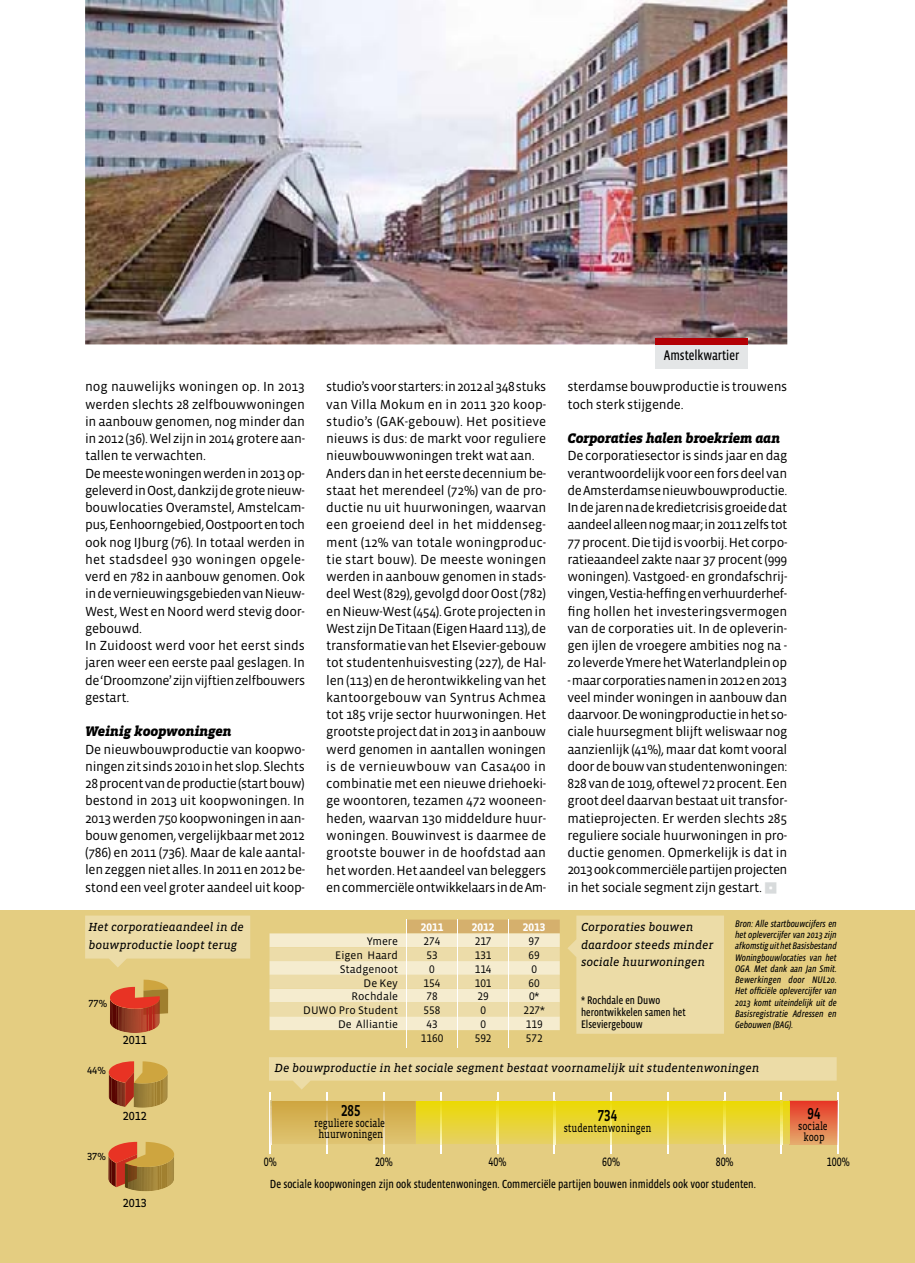
<style>
.page{position:relative;width:915px;height:1263px;background:#fff}
.page>*{position:absolute;margin:0;border:0;box-sizing:border-box;transform-origin:0 0}
.t1{font:500 16.2px "Vista Slab OT";color:#000;scale:.8 1}
.t2{font:italic 900 14.25px "Vista Slab OT";letter-spacing:-.025em;color:#000}
.t3{font:14.25px "Vista Sans Nar OT";letter-spacing:-.005em;color:#000}
.t4{font:13.5px/17.2px "Vista Sans OT";letter-spacing:-.02em;color:#000}
.t5{font:12.45px "Vista Slab OT";color:#000;scale:.8 1}
.t6{font:italic 12px/17.2px "Vista Slab OT";letter-spacing:-.005em;color:#000}
.t7{font:12px "Vista Sans Nar OT";color:#000}
.t8{font:12px "Vista Slab OT";color:#000}
.t9{font:11.7px/11.2px "Vista Slab OT";color:#000;text-align:center;scale:.8 1}
.t10{font:11.25px "Vista Sans OT";color:#000}
.t11{font:11.25px/12px "Vista Sans Nar OT";color:#000}
.t12{font:700 11.25px "Vista Slab OT";color:#fff}
.t13{font:10.5px "Vista Slab OT";color:#000}
.t14{font:italic 9.75px/11.2px "Vista Sans Nar OT";letter-spacing:.005em;color:#000;text-align:justify}
.s1{font-family:"Button Bonus Square Negative";font-size:14.1px;color:#d8dbdc}
</style>
<div class="page">
<div style="left:0;top:910px;width:914px;height:353px;background:#e4cd81"></div>
<hr style="left:383px;top:1092px;width:1px;height:61px;background:#fff">
<hr style="left:496px;top:1092px;width:2px;height:61px;background:#fff">
<hr style="left:610px;top:1092px;width:1px;height:61px;background:#fff">
<hr style="left:723px;top:1092px;width:2px;height:61px;background:#fff">
<hr style="left:837px;top:1092px;width:1px;height:61px;background:#fff">
<hr style="left:326px;top:1092px;width:2px;height:61px;background:#fff">
<hr style="left:440px;top:1092px;width:1px;height:61px;background:#fff">
<hr style="left:553px;top:1092px;width:2px;height:61px;background:#fff">
<hr style="left:667px;top:1092px;width:1px;height:61px;background:#fff">
<hr style="left:780px;top:1092px;width:1px;height:61px;background:#fff">
<hr style="left:269px;top:1092px;width:2px;height:61px;background:#fff">
<img style="left:271px;top:1101px;width:567px;height:43px">
<svg style="left:415px;top:1101px;width:374px;height:1px"></svg>
<img style="left:496px;top:1101px;width:2px;height:43px">
<img style="left:610px;top:1101px;width:1px;height:43px">
<img style="left:723px;top:1101px;width:2px;height:43px">
<img style="left:440px;top:1101px;width:1px;height:43px">
<img style="left:553px;top:1101px;width:2px;height:43px">
<img style="left:667px;top:1101px;width:1px;height:43px">
<img style="left:780px;top:1101px;width:1px;height:43px">
<hr style="left:271px;top:1101px;width:144px;height:1px;background:#cea540">
<svg style="left:270px;top:1101px;width:1px;height:43px"></svg>
<img style="left:383px;top:1102px;width:1px;height:42px">
<img style="left:326px;top:1102px;width:2px;height:42px">
<svg style="left:110px;top:980px;width:58px;height:53px"></svg>
<svg style="left:109px;top:1061px;width:59px;height:47px"></svg>
<svg style="left:108px;top:1142px;width:67px;height:49px;background:#b97a3c"></svg>
<img style="left:85px;top:0;width:702px;height:344px">
<svg style="left:269px;top:919px;width:290px;height:129px"></svg>
<svg style="left:85px;top:915px;width:165px;height:52px"></svg>
<svg style="left:269px;top:1057px;width:567px;height:32px"></svg>
<div style="left:568px;top:915px;width:155px;height:119px;background:#ecdca7"></div>
<div style="left:655px;top:344px;width:92px;height:24px;background:#e4e6e7"></div>
<div style="left:655px;top:338px;width:92px;height:6px;background:#b30005"></div>
<p class="t4" style="left:85px;top:378px;width:221px">nog nauwelijks woningen op. In 2013 werden slechts 28 zelfbouwwoningen in aanbouw genomen, nog minder dan in 2012 (36). Wel zijn in 2014 grotere aan&shy;tallen te verwachten.<br>De meeste woningen werden in 2013 op&shy;geleverd in Oost, dankzij de grote nieuw&shy;bouwlocaties Overamstel, Amstelcam&shy;pus, Eenhoorngebied, Oostpoort en toch ook nog IJburg (76). In totaal werden in het stadsdeel 930 woningen opgele&shy;verd en 782 in aanbouw genomen. Ook in de vernieuwingsgebieden van Nieuw-West, West en Noord werd stevig door&shy;gebouwd.<br>In Zuidoost werd voor het eerst sinds jaren weer een eerste paal geslagen. In de ‘Droomzone’ zijn vijftien zelfbouwers gestart.</p>
<p class="t2" style="left:85px;top:724px;width:148px">Weinig koopwoningen</p>
<p class="t4" style="left:85px;top:741px;width:221px;text-align:justify">De nieuwbouwproductie van koopwo&shy;ningen zit sinds 2010 in het slop. Slechts 28 procent van de productie (start bouw) bestond in 2013 uit koopwoningen. In 2013 werden 750 koopwoningen in aan&shy;bouw genomen, vergelijkbaar met 2012 (786) en 2011 (736). Maar de kale aantal&shy;len zeggen niet alles. In 2011 en 2012 be&shy;stond een veel groter aandeel uit koop-</p>
<p class="t3" style="left:663px;top:348px;width:77px">Amstelkwartier</p>
<p class="t4" style="left:326px;top:378px;width:221px">studio’s voor starters: in 2012 al 348 stuks van Villa Mokum en in 2011 320 koop&shy;studio’s (GAK-gebouw). Het positieve nieuws is dus: de markt voor reguliere nieuwbouwwoningen trekt wat aan.<br>Anders dan in het eerste decennium be&shy;staat het merendeel (72%) van de pro&shy;ductie nu uit huurwoningen, waarvan een groeiend deel in het middenseg&shy;ment (12% van totale woningproduc&shy;tie start bouw). De meeste woningen werden in aanbouw genomen in stads&shy;deel West (829), gevolgd door Oost (782) en Nieuw-West (454). Grote projecten in West zijn De Titaan (Eigen Haard 113), de transformatie van het Elsevier-gebouw tot studentenhuisvesting (227), de Hal&shy;len (113) en de herontwikkeling van het kantoorgebouw van Syntrus Achmea tot 185 vrije sector huurwoningen. Het grootste project dat in 2013 in aanbouw werd genomen in aantallen woningen is de vernieuwbouw van Casa400 in combinatie met een nieuwe driehoeki&shy;ge woontoren, tezamen 472 wooneen&shy;heden, waarvan 130 middeldure huur&shy;woningen. Bouwinvest is daarmee de grootste bouwer in de hoofdstad aan het worden. Het aandeel van beleggers en commerciële ontwikkelaars in de Am-</p>
<p class="t4" style="left:567px;top:378px;width:221px">sterdamse bouwproductie is trouwens toch sterk stijgende.</p>
<p class="t2" style="left:567px;top:431px;width:214px">Corporaties halen broekriem aan</p>
<p class="t4" style="left:567px;top:447px;width:221px;text-align:justify">De corporatiesector is sinds jaar en dag verantwoordelijk voor een fors deel van de Amsterdamse nieuwbouwproductie.<br>In de jaren na de kredietcrisis groeide dat aandeel alleen nog maar; in 2011 zelfs tot 77 procent. Die tijd is voorbij. Het corpo&shy;ratieaandeel zakte naar 37 procent (999 woningen). Vastgoed- en grondafschrij&shy;vingen, Vestia-heffing en verhuurderhef&shy;fing hollen het investeringsvermogen van de corporaties uit. In de opleverin&shy;gen ijlen de vroegere ambities nog na - zo leverde Ymere het Waterlandplein op</p>
<p class="t4" style="left:567px;top:672px;width:221px;text-align:justify">- maar corporaties namen in 2012 en 2013 veel minder woningen in aanbouw dan daarvoor. De woningproductie in het so&shy;ciale huursegment blijft weliswaar nog aanzienlijk (41%), maar dat komt vooral door de bouw van studentenwoningen:<br>828 van de 1019, oftewel 72 procent. Een groot deel daarvan bestaat uit transfor&shy;matieprojecten. Er werden slechts 285 reguliere sociale huurwoningen in pro&shy;ductie genomen. Opmerkelijk is dat in 2013 ook commerciële partijen projecten in het sociale segment zijn gestart. <span class="s1">z</span></p>
<p class="t14" style="left:735px;top:918px;width:103px">Bron: Alle startbouwcijfers en het oplevercijfer van 2013 zijn afkomstig uit het Basisbestand Woningbouwlocaties van het OGA. Met dank aan Jan Smit.<br>Bewerkingen door NUL20.<br>Het officiële oplevercijfer van 2013 komt uiteindelijk uit de Basisregistratie Adressen en Gebouwen (BAG).</p>
<p class="t6" style="left:88px;top:919px;width:157px">Het corporatieaandeel in de bouwproductie loopt terug</p>
<p class="t6" style="left:581px;top:919px;width:134px">Corporaties bouwen daardoor steeds minder sociale huurwoningen</p>
<p class="t11" style="left:581px;top:994px;width:106px">* Rochdale en Duwo herontwikkelen samen het<br>Elseviergebouw</p>
<p class="t6" style="left:274px;top:1060px;width:486px">De bouwproductie in het sociale segment bestaat voornamelijk uit studentenwoningen</p>
<p class="t12" style="left:420px;top:922px;width:24px">2011</p>
<p class="t12" style="left:471px;top:922px;width:24px">2012</p>
<p class="t12" style="left:523px;top:922px;width:24px">2013</p>
<p class="t10" style="left:366px;top:935px;width:33px">Ymere</p>
<p class="t10" style="left:423px;top:935px;width:18px">274</p>
<p class="t10" style="left:474px;top:935px;width:18px">217</p>
<p class="t10" style="left:528px;top:935px;width:13px">97</p>
<p class="t10" style="left:335px;top:949px;width:64px">Eigen Haard</p>
<p class="t10" style="left:426px;top:949px;width:13px">53</p>
<p class="t10" style="left:474px;top:949px;width:18px">131</p>
<p class="t10" style="left:528px;top:949px;width:13px">69</p>
<p class="t10" style="left:340px;top:963px;width:60px">Stadgenoot</p>
<p class="t10" style="left:429px;top:963px;width:7px">0</p>
<p class="t10" style="left:474px;top:963px;width:18px">114</p>
<p class="t10" style="left:531px;top:963px;width:7px">0</p>
<p class="t10" style="left:363px;top:977px;width:36px">De Key</p>
<p class="t10" style="left:423px;top:977px;width:18px">154</p>
<p class="t10" style="left:474px;top:977px;width:18px">101</p>
<p class="t10" style="left:528px;top:977px;width:13px">60</p>
<p class="t10" style="left:351px;top:991px;width:48px">Rochdale</p>
<p class="t10" style="left:426px;top:991px;width:13px">78</p>
<p class="t10" style="left:477px;top:991px;width:13px">29</p>
<p class="t10" style="left:529px;top:991px;width:12px">0*</p>
<p class="t10" style="left:303px;top:1005px;width:96px">DUWO Pro Student</p>
<p class="t10" style="left:423px;top:1005px;width:18px">558</p>
<p class="t10" style="left:480px;top:1005px;width:7px">0</p>
<p class="t10" style="left:523px;top:1005px;width:23px">227*</p>
<p class="t10" style="left:338px;top:1018px;width:61px">De Alliantie</p>
<p class="t10" style="left:426px;top:1018px;width:13px">43</p>
<p class="t10" style="left:480px;top:1018px;width:7px">0</p>
<p class="t10" style="left:525px;top:1018px;width:18px">119</p>
<p class="t10" style="left:420px;top:1032px;width:24px">1160</p>
<p class="t10" style="left:474px;top:1032px;width:18px">592</p>
<p class="t10" style="left:525px;top:1032px;width:18px">572</p>
<p class="t13" style="left:88px;top:998px;width:20px">77%</p>
<p class="t8" style="left:123px;top:1034px;width:25px">2011</p>
<p class="t13" style="left:87px;top:1065px;width:20px">44%</p>
<p class="t13" style="left:87px;top:1151px;width:20px">37%</p>
<p class="t8" style="left:123px;top:1110px;width:25px">2012</p>
<p class="t8" style="left:123px;top:1196px;width:25px">2013</p>
<p class="t1" style="left:341px;top:1102px;width:26px">285</p>
<p class="t9" style="left:314px;top:1118px;width:90px">reguliere sociale huurwoningen</p>
<p class="t1" style="left:597px;top:1107px;width:26px">734</p>
<p class="t9" style="left:563px;top:1123px;width:111px">studentenwoningen</p>
<p class="t1" style="left:807px;top:1105px;width:18px">94</p>
<p class="t9" style="left:797px;top:1120px;width:39px">sociale koop</p>
<p class="t5" style="left:264px;top:1155px;width:18px">0%</p>
<p class="t5" style="left:375px;top:1155px;width:24px">20%</p>
<p class="t5" style="left:488px;top:1155px;width:24px">40%</p>
<p class="t5" style="left:602px;top:1155px;width:24px">60%</p>
<p class="t5" style="left:715px;top:1155px;width:24px">80%</p>
<p class="t5" style="left:826px;top:1155px;width:30px">100%</p>
<p class="t7" style="left:270px;top:1178px;width:487px">De sociale koopwoningen zijn ook studentenwoningen. Commerciële partijen bouwen inmiddels ook voor studenten.</p>
</div>
